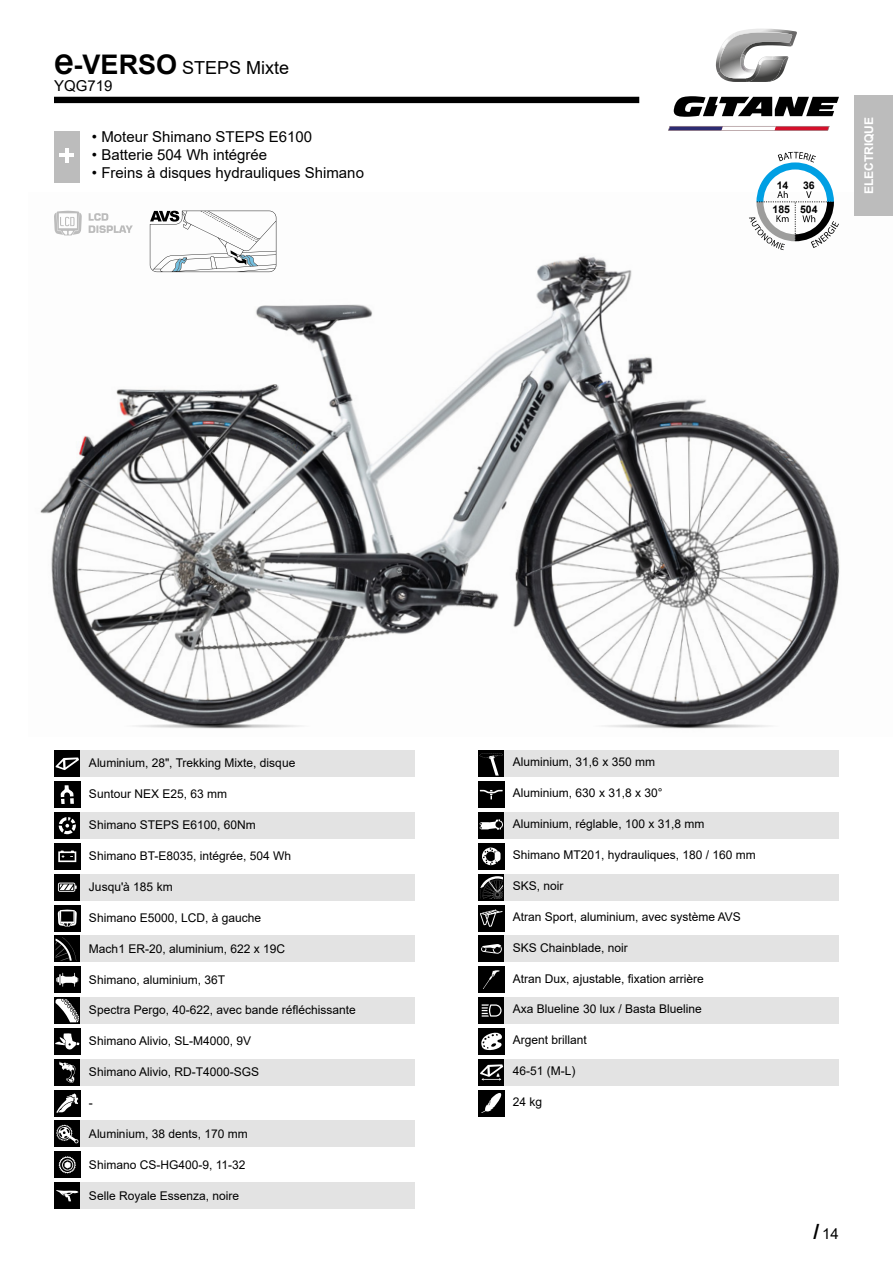
<style>
.page{position:relative;width:893px;height:1263px;background:#fff}
.page>*{position:absolute;margin:0;border:0;box-sizing:border-box;transform-origin:0 0}
.t1{font:18px "Arial";color:#000}
.t2{font:15px "Arial";color:#000}
.Peugeot_Specs_1{font:12px "Arial";color:#000}
.t3{font:700 12px "Arial";color:#fff}
.t4{font:700 10.5px "Arial";color:#000}
.s1{font-weight:700;font-size:27px}
.s2{font-weight:700;font-size:21px}
</style>
<div class="page">
<img style="left:40px;top:192px;width:815px;height:526px">
<img style="left:135px;top:718px;width:166px;height:11px">
<img style="left:604px;top:718px;width:166px;height:11px">
<svg style="left:749px;top:152px;width:90px;height:98px"></svg>
<div style="left:54px;top:750px;width:27px;height:27px;background:#000"></div>
<svg style="left:56px;top:757px;width:23px;height:13px"></svg>
<div style="left:54px;top:781px;width:27px;height:27px;background:#000"></div>
<svg style="left:61px;top:785px;width:13px;height:19px"></svg>
<div style="left:54px;top:1151px;width:27px;height:27px;background:#000"></div>
<svg style="left:59px;top:1156px;width:17px;height:17px"></svg>
<div style="left:54px;top:1182px;width:27px;height:27px;background:#000"></div>
<svg style="left:56px;top:1190px;width:22px;height:11px"></svg>
<div style="left:478px;top:750px;width:27px;height:27px;background:#000"></div>
<svg style="left:480px;top:753px;width:23px;height:22px"></svg>
<div style="left:478px;top:781px;width:27px;height:27px;background:#000"></div>
<svg style="left:480px;top:790px;width:23px;height:9px"></svg>
<div style="left:478px;top:812px;width:27px;height:27px;background:#000"></div>
<svg style="left:479px;top:819px;width:24px;height:11px"></svg>
<div style="left:478px;top:997px;width:27px;height:27px;background:#000"></div>
<svg style="left:482px;top:1004px;width:20px;height:12px"></svg>
<div style="left:478px;top:1028px;width:27px;height:27px;background:#000"></div>
<svg style="left:481px;top:1032px;width:21px;height:19px"></svg>
<div style="left:478px;top:874px;width:27px;height:26px;background:#000"></div>
<svg style="left:480px;top:876px;width:23px;height:23px"></svg>
<div style="left:478px;top:905px;width:27px;height:26px;background:#000"></div>
<svg style="left:480px;top:909px;width:22px;height:18px"></svg>
<div style="left:478px;top:966px;width:27px;height:27px;background:#000"></div>
<svg style="left:483px;top:970px;width:17px;height:19px"></svg>
<div style="left:478px;top:935px;width:27px;height:27px;background:#000"></div>
<svg style="left:481px;top:944px;width:21px;height:10px"></svg>
<div style="left:54px;top:812px;width:27px;height:27px;background:#000"></div>
<svg style="left:59px;top:817px;width:17px;height:17px"></svg>
<div style="left:54px;top:843px;width:27px;height:27px;background:#000"></div>
<svg style="left:58px;top:850px;width:18px;height:12px"></svg>
<div style="left:54px;top:874px;width:27px;height:26px;background:#000"></div>
<svg style="left:58px;top:882px;width:19px;height:10px"></svg>
<div style="left:54px;top:905px;width:27px;height:26px;background:#000"></div>
<svg style="left:58px;top:909px;width:19px;height:17px"></svg>
<div style="left:54px;top:935px;width:27px;height:27px;background:#000"></div>
<svg style="left:56px;top:937px;width:20px;height:24px"></svg>
<div style="left:54px;top:966px;width:27px;height:27px;background:#000"></div>
<svg style="left:56px;top:973px;width:22px;height:14px"></svg>
<svg style="left:54px;top:997px;width:27px;height:27px"></svg>
<svg style="left:56px;top:999px;width:23px;height:23px"></svg>
<div style="left:54px;top:1059px;width:27px;height:26px;background:#000"></div>
<svg style="left:59px;top:1061px;width:16px;height:22px"></svg>
<div style="left:54px;top:1028px;width:27px;height:27px;background:#000"></div>
<svg style="left:55px;top:1033px;width:24px;height:17px"></svg>
<div style="left:54px;top:1090px;width:27px;height:26px;background:#000"></div>
<svg style="left:56px;top:1093px;width:22px;height:20px"></svg>
<div style="left:478px;top:1059px;width:27px;height:27px;background:#000"></div>
<svg style="left:480px;top:1064px;width:23px;height:16px"></svg>
<div style="left:478px;top:1090px;width:27px;height:26px;background:#000"></div>
<svg style="left:481px;top:1093px;width:20px;height:20px"></svg>
<div style="left:54px;top:1121px;width:27px;height:26px;background:#000"></div>
<svg style="left:56px;top:1124px;width:23px;height:20px"></svg>
<div style="left:81px;top:750px;width:334px;height:27px;background:#e3e3e3"></div>
<div style="left:81px;top:812px;width:334px;height:27px;background:#e3e3e3"></div>
<div style="left:81px;top:935px;width:334px;height:27px;background:#e3e3e3"></div>
<div style="left:81px;top:997px;width:334px;height:27px;background:#e3e3e3"></div>
<div style="left:81px;top:1059px;width:334px;height:26px;background:#e3e3e3"></div>
<div style="left:81px;top:1121px;width:334px;height:26px;background:#e3e3e3"></div>
<div style="left:81px;top:1182px;width:334px;height:27px;background:#e3e3e3"></div>
<div style="left:505px;top:750px;width:334px;height:27px;background:#e3e3e3"></div>
<div style="left:505px;top:812px;width:334px;height:27px;background:#e3e3e3"></div>
<div style="left:505px;top:874px;width:334px;height:26px;background:#e3e3e3"></div>
<div style="left:505px;top:935px;width:334px;height:27px;background:#e3e3e3"></div>
<div style="left:505px;top:997px;width:334px;height:27px;background:#e3e3e3"></div>
<div style="left:505px;top:1059px;width:334px;height:26px;background:#e3e3e3"></div>
<div style="left:81px;top:874px;width:334px;height:26px;background:#e3e3e3"></div>
<div style="left:478px;top:843px;width:27px;height:27px;background:#000"></div>
<svg style="left:482px;top:847px;width:19px;height:19px"></svg>
<div style="left:54px;top:131px;width:25px;height:52px;background:#bcbcbc"></div>
<hr style="left:65px;top:148px;width:3px;height:14px;background:#fff">
<hr style="left:59px;top:153px;width:15px;height:4px;background:#fff">
<svg style="left:54px;top:211px;width:79px;height:24px"></svg>
<svg style="left:150px;top:211px;width:126px;height:61px"></svg>
<div style="left:54px;top:97px;width:585px;height:6px;background:#000"></div>
<svg style="left:674px;top:96px;width:165px;height:21px"></svg>
<svg style="left:668px;top:126px;width:162px;height:5px"></svg>
<svg style="left:715px;top:29px;width:82px;height:53px"></svg>
<div style="left:855px;top:96px;width:38px;height:120px;background:#bcbcbc"></div>
<p class="t1" style="left:54px;top:55px;width:237px"><span class="s1">E-VERSO</span> STEPS Mixte</p>
<p class="t2" style="left:54px;top:75px;width:60px">YQG719</p>
<p class="t2" style="left:92px;top:126px;width:222px">• Moteur Shimano STEPS E6100</p>
<p class="t2" style="left:92px;top:144px;width:177px">• Batterie 504 Wh intégrée</p>
<p class="t2" style="left:92px;top:162px;width:274px">• Freins à disques hydrauliques Shimano</p>
<p class="t4" style="left:777px;top:178px;width:13px">14</p>
<p class="t4" style="left:803px;top:178px;width:13px">36</p>
<p class="t4" style="left:773px;top:202px;width:19px">185</p>
<p class="t4" style="left:800px;top:202px;width:19px">504</p>
<p class="t3" style="left:861px;top:194px;width:79px;rotate:-90deg">ELECTRIQUE</p>
<p class="Peugeot_Specs_1" style="left:89px;top:755px;width:208px">Aluminium, 28", Trekking Mixte, disque</p>
<p class="Peugeot_Specs_1" style="left:89px;top:786px;width:140px">Suntour NEX E25, 63 mm</p>
<p class="Peugeot_Specs_1" style="left:89px;top:816px;width:168px">Shimano STEPS E6100, 60Nm</p>
<p class="Peugeot_Specs_1" style="left:89px;top:847px;width:204px">Shimano BT-E8035, intégrée, 504 Wh</p>
<p class="Peugeot_Specs_1" style="left:89px;top:878px;width:85px">Jusqu'à 185 km</p>
<p class="Peugeot_Specs_1" style="left:89px;top:909px;width:174px">Shimano E5000, LCD, à gauche</p>
<p class="Peugeot_Specs_1" style="left:89px;top:940px;width:198px">Mach1 ER-20, aluminium, 622 x 19C</p>
<p class="Peugeot_Specs_1" style="left:89px;top:971px;width:138px">Shimano, aluminium, 36T</p>
<p class="Peugeot_Specs_1" style="left:89px;top:1002px;width:268px">Spectra Pergo, 40-622, avec bande réfléchissante</p>
<p class="Peugeot_Specs_1" style="left:89px;top:1033px;width:164px">Shimano Alivio, SL-M4000, 9V</p>
<p class="Peugeot_Specs_1" style="left:89px;top:1064px;width:172px">Shimano Alivio, RD-T4000-SGS</p>
<p class="Peugeot_Specs_1" style="left:89px;top:1095px;width:5px">-</p>
<p class="Peugeot_Specs_1" style="left:89px;top:1125px;width:160px">Aluminium, 38 dents, 170 mm</p>
<p class="Peugeot_Specs_1" style="left:89px;top:1156px;width:158px">Shimano CS-HG400-9, 11-32</p>
<p class="Peugeot_Specs_1" style="left:89px;top:1187px;width:152px">Selle Royale Essenza, noire</p>
<p class="Peugeot_Specs_1" style="left:513px;top:754px;width:144px">Aluminium, 31,6 x 350 mm</p>
<p class="Peugeot_Specs_1" style="left:513px;top:785px;width:151px">Aluminium, 630 x 31,8 x 30°</p>
<p class="Peugeot_Specs_1" style="left:513px;top:815px;width:193px">Aluminium, réglable, 100 x 31,8 mm</p>
<p class="Peugeot_Specs_1" style="left:513px;top:846px;width:244px">Shimano MT201, hydrauliques, 180 / 160 mm</p>
<p class="Peugeot_Specs_1" style="left:513px;top:877px;width:52px">SKS, noir</p>
<p class="Peugeot_Specs_1" style="left:513px;top:908px;width:229px">Atran Sport, aluminium, avec système AVS</p>
<p class="Peugeot_Specs_1" style="left:513px;top:939px;width:116px">SKS Chainblade, noir</p>
<p class="Peugeot_Specs_1" style="left:513px;top:970px;width:192px">Atran Dux, ajustable, fixation arrière</p>
<p class="Peugeot_Specs_1" style="left:513px;top:1001px;width:190px">Axa Blueline 30 lux / Basta Blueline</p>
<p class="Peugeot_Specs_1" style="left:513px;top:1032px;width:76px">Argent brillant</p>
<p class="Peugeot_Specs_1" style="left:513px;top:1063px;width:64px">46-51 (M-L)</p>
<p class="Peugeot_Specs_1" style="left:513px;top:1094px;width:31px">24 kg</p>
<p class="t2" style="left:813px;top:1223px;width:27px"><span class="s2">/</span>14</p>
</div>
